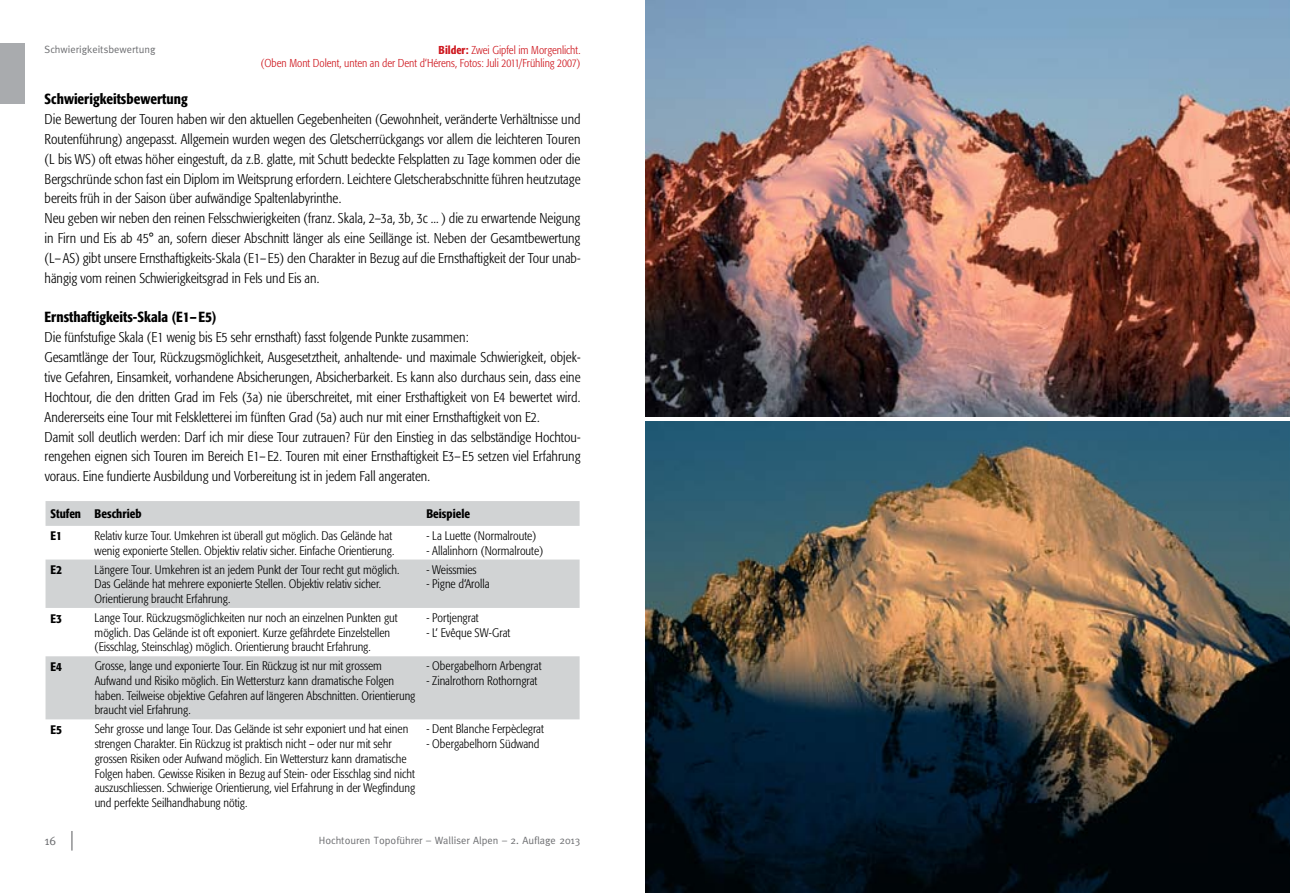
<style>
.page{position:relative;width:1290px;height:893px;background:#fff}
.page>*{position:absolute;margin:0;border:0;box-sizing:border-box;transform-origin:0 0}
.t1{font:500 14.53px "Formata Condensed BQ";color:#000}
.t2{font:300 14px/19.8px "Formata Condensed BQ";color:#000}
.t3{font:300 12.25px/14.7px "Formata Condensed BQ";color:#000}
.t4{font:500 12.25px "Formata Condensed BQ";color:#000}
.t5{font:12.25px "Meta";color:#6d6e71}
.t6{font:300 11.38px/13.7px "Formata Condensed BQ";color:#ce171e;text-align:right}
.t7{font:10.5px "Meta";color:#6d6e71}
.s1{font-weight:500}
</style>
<div class="page">
<svg style="left:71px;top:831px;width:1px;height:19px"></svg>
<img style="left:645px;top:422px;width:645px;height:471px">
<img style="left:645px;top:0;width:645px;height:417px">
<div style="left:0;top:43px;width:25px;height:61px;background:#a9abae"></div>
<svg style="left:46px;top:501px;width:534px;height:218px;fill:#d1d3d4"></svg>
<p class="t7" style="left:45px;top:43px;width:112px">Schwierigkeitsbewertung</p>
<p class="t6" style="left:261px;top:43px;width:321px"><span class="s1">Bilder:</span> Zwei Gipfel im Morgenlicht.<br>(Oben Mont Dolent, unten an der Dent d‘Hérens, Fotos: Juli 2011/Frühling 2007)</p>
<p class="t1" style="left:45px;top:90px;width:145px">Schwierigkeitsbewertung</p>
<p class="t2" style="left:45px;top:109px;width:537px">Die Bewertung der Touren haben wir den aktuellen Gegebenheiten (Gewohnheit, veränderte Verhältnisse und Routenführung) angepasst. Allgemein wurden wegen des Gletscherrückgangs vor allem die leichteren Touren (L bis WS) oft etwas höher eingestuft, da z.B. glatte, mit Schutt bedeckte Felsplatten zu Tage kommen oder die Bergschründe schon fast ein Diplom im Weitsprung erfordern. Leichtere Gletscherabschnitte führen heutzutage bereits früh in der Saison über aufwändige Spaltenlabyrinthe.<br>Neu geben wir neben den reinen Felsschwierigkeiten (franz. Skala, 2–3a, 3b, 3c ... ) die zu erwartende Neigung in Firn und Eis ab 45° an, sofern dieser Abschnitt länger als eine Seillänge ist. Neben der Gesamtbewertung (L– AS) gibt unsere Ernsthaftigkeits-Skala (E1– E5) den Charakter in Bezug auf die Ernsthaftigkeit der Tour unab&shy;hängig vom reinen Schwierigkeitsgrad in Fels und Eis an.</p>
<p class="t1" style="left:45px;top:308px;width:173px">Ernsthaftigkeits-Skala (E1– E5)</p>
<p class="t2" style="left:45px;top:328px;width:537px">Die fünfstufige Skala (E1 wenig bis E5 sehr ernsthaft) fasst folgende Punkte zusammen:<br>Gesamtlänge der Tour, Rückzugsmöglichkeit, Ausgesetztheit, anhaltende- und maximale Schwierigkeit, objek&shy;tive Gefahren, Einsamkeit, vorhandene Absicherungen, Absicherbarkeit. Es kann also durchaus sein, dass eine Hochtour, die den dritten Grad im Fels (3a) nie überschreitet, mit einer Ersthaftigkeit von E4 bewertet wird.<br>Andererseits eine Tour mit Felskletterei im fünften Grad (5a) auch nur mit einer Ernsthaftigkeit von E2.<br>Damit soll deutlich werden: Darf ich mir diese Tour zutrauen? Für den Einstieg in das selbständige Hochtou&shy;rengehen eignen sich Touren im Bereich E1– E2. Touren mit einer Ernsthaftigkeit E3– E5 setzen viel Erfahrung voraus. Eine fundierte Ausbildung und Vorbereitung ist in jedem Fall angeraten.</p>
<p class="t4" style="left:50px;top:506px;width:93px">Stufen Beschrieb</p>
<p class="t4" style="left:426px;top:506px;width:45px">Beispiele</p>
<p class="t4" style="left:50px;top:529px;width:13px">E1</p>
<p class="t3" style="left:95px;top:528px;width:301px">Relativ kurze Tour. Umkehren ist überall gut möglich. Das Gelände hat wenig exponierte Stellen. Objektiv relativ sicher. Einfache Orientierung.</p>
<p class="t3" style="left:426px;top:528px;width:111px">- La Luette (Normalroute)</p>
<p class="t3" style="left:426px;top:543px;width:118px">- Allalinhorn (Normalroute)</p>
<p class="t4" style="left:51px;top:562px;width:13px">E2</p>
<p class="t3" style="left:95px;top:562px;width:306px">Längere Tour. Umkehren ist an jedem Punkt der Tour recht gut möglich.<br>Das Gelände hat mehrere exponierte Stellen. Objektiv relativ sicher.<br>Orientierung braucht Erfahrung.</p>
<p class="t3" style="left:426px;top:562px;width:52px">- Weissmies</p>
<p class="t3" style="left:426px;top:577px;width:65px">- Pigne d‘Arolla</p>
<p class="t4" style="left:51px;top:611px;width:13px">E3</p>
<p class="t3" style="left:95px;top:610px;width:304px">Lange Tour. Rückzugsmöglichkeiten nur noch an einzelnen Punkten gut möglich. Das Gelände ist oft exponiert. Kurze gefährdete Einzelstellen (Eisschlag, Steinschlag) möglich. Orientierung braucht Erfahrung.</p>
<p class="t3" style="left:426px;top:610px;width:54px">- Portjengrat</p>
<p class="t3" style="left:426px;top:625px;width:85px">- L‘ Evêque SW-Grat</p>
<p class="t4" style="left:51px;top:659px;width:13px">E4</p>
<p class="t3" style="left:95px;top:659px;width:322px">Grosse, lange und exponierte Tour. Ein Rückzug ist nur mit grossem Aufwand und Risiko möglich. Ein Wettersturz kann dramatische Folgen haben. Teilweise objektive Gefahren auf längeren Abschnitten. Orientierung braucht viel Erfahrung.</p>
<p class="t3" style="left:426px;top:659px;width:117px">- Obergabelhorn Arbengrat</p>
<p class="t3" style="left:426px;top:674px;width:112px">- Zinalrothorn Rothorngrat</p>
<p class="t4" style="left:51px;top:722px;width:13px">E5</p>
<p class="t3" style="left:95px;top:722px;width:322px">Sehr grosse und lange Tour. Das Gelände ist sehr exponiert und hat einen strengen Charakter. Ein Rückzug ist praktisch nicht – oder nur mit sehr grossen Risiken oder Aufwand möglich. Ein Wettersturz kann dramatische Folgen haben. Gewisse Risiken in Bezug auf Stein- oder Eisschlag sind nicht auszuschliessen. Schwierige Orientierung, viel Erfahrung in der Wegfindung und perfekte Seilhandhabung nötig.</p>
<p class="t3" style="left:426px;top:722px;width:119px">- Dent Blanche Ferpèclegrat</p>
<p class="t3" style="left:426px;top:737px;width:115px">- Obergabelhorn Südwand</p>
<p class="t5" style="left:45px;top:834px;width:13px">16</p>
<p class="t7" style="left:319px;top:834px;width:263px">Hochtouren Topoführer – Walliser Alpen – 2. Auflage 2013</p>
</div>
